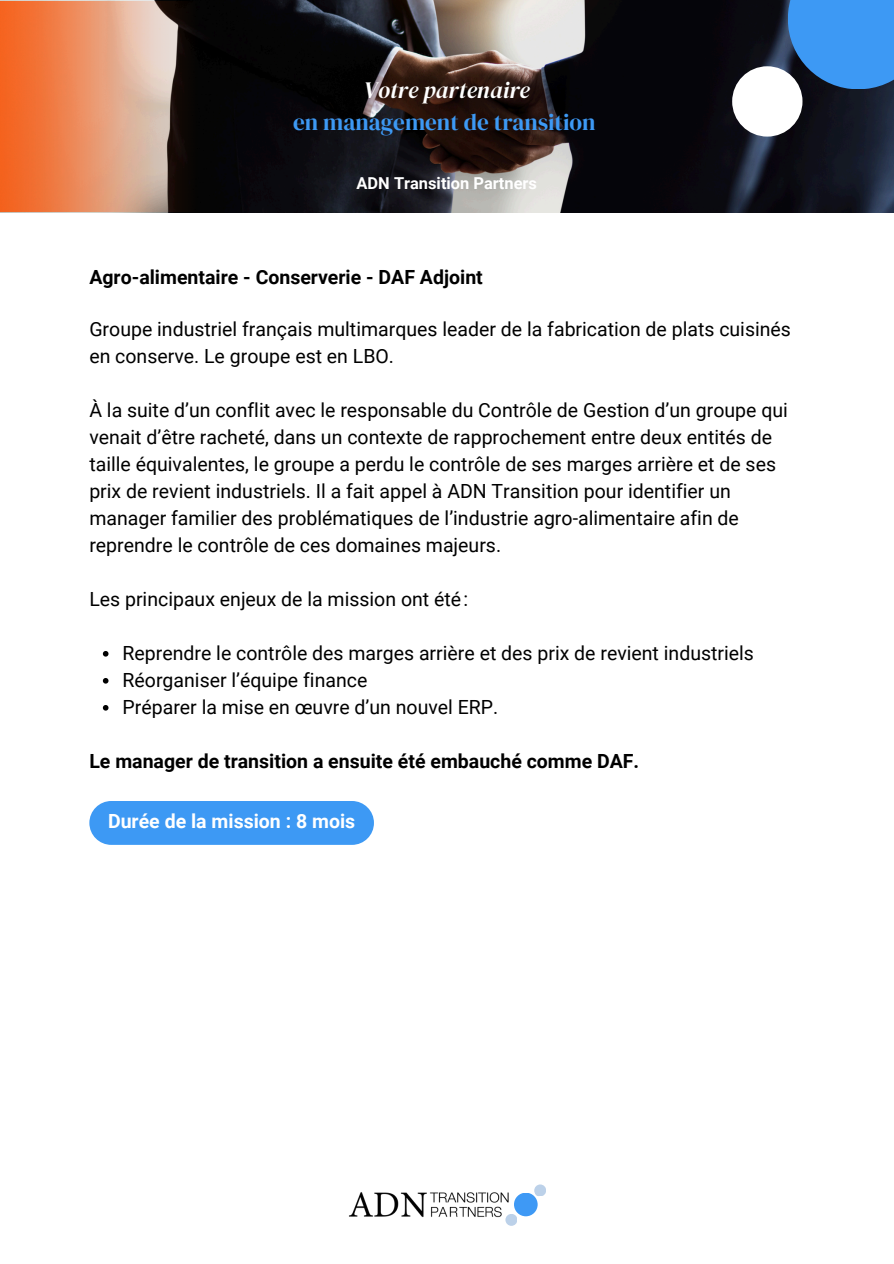
<style>
.page{position:relative;width:894px;height:1264px;background:#fff}
.page>*{position:absolute;margin:0;border:0;box-sizing:border-box;transform-origin:0 0}
.t1{font:23.25px/32.2px "DM Serif Display";color:#3d99f4;text-align:center}
.t2{font:19.5px/27px "Roboto";color:#000}
.t3{font:700 19.5px "Roboto";color:#000}
.t4{font:700 19.5px "Roboto";color:#fff}
.t5{font:700 16.5px "Roboto";color:#fff}
.s1{font-style:italic;color:#fff}
</style>
<div class="page">
<svg style="left:103px;top:651px;width:5px;height:5px"></svg>
<svg style="left:103px;top:678px;width:5px;height:5px"></svg>
<svg style="left:103px;top:705px;width:5px;height:5px"></svg>
<img style="left:349px;top:1187px;width:197px;height:39px">
<div style="left:514px;top:1192px;width:23px;height:24px;background:#3e99f5;border-radius:50%"></div>
<div style="left:534px;top:1184px;width:12px;height:12px;background:#bcd1e9;border-radius:50%"></div>
<div style="left:505px;top:1213px;width:12px;height:12px;background:#bcd1e9;border-radius:50%"></div>
<img style="left:0;top:0;width:893px;height:212px">
<div style="left:787px;top:0;width:106px;height:89px;background:#3d99f4"></div>
<div style="left:732px;top:66px;width:70px;height:71px;background:#fff;border-radius:50%"></div>
<img style="left:0;top:1px;width:201px;height:210px">
<div style="left:89px;top:801px;width:285px;height:43px;background:#3d99f4;border-radius:22px"></div>
<p class="t1" style="left:293px;top:74px;width:304px"><span class="s1">Votre partenaire<br></span>en management de transition</p>
<p class="t5" style="left:356px;top:174px;width:182px">ADN Transition Partners</p>
<p class="t3" style="left:89px;top:266px;width:395px">Agro-alimentaire - Conserverie - DAF Adjoint</p>
<p class="t2" style="left:89px;top:315px;width:703px">Groupe industriel français multimarques leader de la fabrication de plats cuisinés en conserve. Le groupe est en LBO.</p>
<h1 class="t2" style="left:89px;top:396px;width:699px">À la suite d’un conflit avec le responsable du Contrôle de Gestion d’un groupe qui venait d’être racheté, dans un contexte de rapprochement entre deux entités de taille équivalentes, le groupe a perdu le contrôle de ses marges arrière et de ses prix de revient industriels. Il a fait appel à ADN Transition pour identifier un manager familier des problématiques de l’industrie agro-alimentaire afin de reprendre le contrôle de ces domaines majeurs.</h1>
<p class="t2" style="left:89px;top:585px;width:380px">Les principaux enjeux de la mission ont été:</p>
<h2 class="t2" style="left:122px;top:639px;width:632px">Reprendre le contrôle des marges arrière et des prix de revient industriels</h2>
<h3 class="t2" style="left:122px;top:666px;width:246px">Réorganiser l’équipe finance</h3>
<h3 class="t2" style="left:122px;top:693px;width:377px">Préparer la mise en œuvre d’un nouvel ERP.</h3>
<h3 class="t3" style="left:89px;top:750px;width:551px">Le manager de transition a ensuite été embauché comme DAF.</h3>
<p class="t4" style="left:108px;top:810px;width:249px">Durée de la mission : 8 mois</p>
</div>
